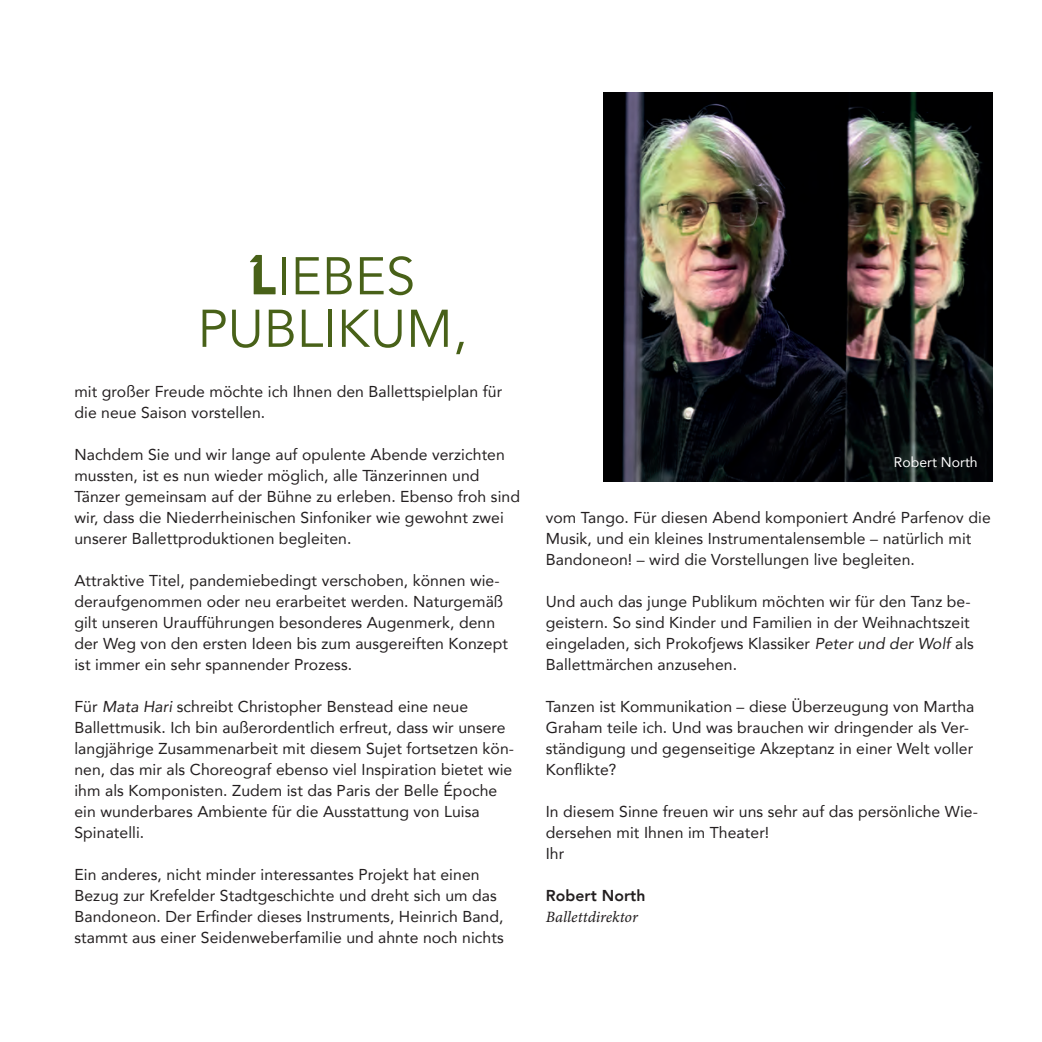
<style>
.page{position:relative;width:1042px;height:1042px;background:#fff}
.page>*{position:absolute;margin:0;border:0;box-sizing:border-box;transform-origin:0 0}
.t1{font:52.5px/52.5px "Avenir";color:#486118;text-align:center}
.t2{font:15.75px/21px "Avenir";letter-spacing:.005em;color:#231f20}
.t3{font:15.75px "Minion Pro It Capt";letter-spacing:-.005em;color:#231f20}
.t4{font:800 15.75px "Avenir";letter-spacing:.005em;color:#231f20}
.t5{font:14px "Avenir";color:#fff}
.s1{font-family:"Moyenage Sans 24"}
.s2{font-style:italic}
</style>
<div class="page">
<img style="left:604px;top:93px;width:388px;height:388px">
<h1 class="t1" style="left:197px;top:251px;width:271px"><span class="s1">L</span>IEBES<br>PUBLIKUM,</h1>
<p class="t2" style="left:74px;top:381px;width:429px">mit großer Freude möchte ich Ihnen den Ballettspielplan für die neue Saison vorstellen.</p>
<p class="t2" style="left:74px;top:444px;width:447px">Nachdem Sie und wir lange auf opulente Abende verzichten mussten, ist es nun wieder möglich, alle Tänzerinnen und Tänzer gemeinsam auf der Bühne zu erleben. Ebenso froh sind wir, dass die Niederrheinischen Sinfoniker wie gewohnt zwei unserer Ballettproduktionen begleiten.</p>
<p class="t2" style="left:74px;top:570px;width:435px">Attraktive Titel, pandemiebedingt verschoben, können wie&shy;deraufgenommen oder neu erarbeitet werden. Naturgemäß gilt unseren Uraufführungen besonderes Augenmerk, denn der Weg von den ersten Ideen bis zum ausgereiften Konzept ist immer ein sehr spannender Prozess.</p>
<p class="t2" style="left:74px;top:696px;width:441px">Für <span class="s2">Mata Hari</span> schreibt Christopher Benstead eine neue Ballettmusik. Ich bin außerordentlich erfreut, dass wir unsere langjährige Zusammenarbeit mit diesem Sujet fortsetzen kön&shy;nen, das mir als Choreograf ebenso viel Inspiration bietet wie ihm als Komponisten. Zudem ist das Paris der Belle Époche ein wunderbares Ambiente für die Ausstattung von Luisa Spinatelli.</p>
<p class="t2" style="left:74px;top:864px;width:431px">Ein anderes, nicht minder interessantes Projekt hat einen Bezug zur Krefelder Stadtgeschichte und dreht sich um das Bandoneon. Der Erfinder dieses Instruments, Heinrich Band, stammt aus einer Seidenweberfamilie und ahnte noch nichts</p>
<p class="t5" style="left:894px;top:451px;width:85px">Robert North</p>
<p class="t2" style="left:546px;top:507px;width:446px">vom Tango. Für diesen Abend komponiert André Parfenov die<br>Musik, und ein kleines Instrumentalensemble – natürlich mit<br>Bandoneon! – wird die Vorstellungen live begleiten.</p>
<p class="t2" style="left:546px;top:591px;width:430px">Und auch das junge Publikum möchten wir für den Tanz be&shy;geistern. So sind Kinder und Familien in der Weihnachtszeit eingeladen, sich Prokofjews Klassiker <span class="s2">Peter und der Wolf</span> als Ballettmärchen anzusehen.</p>
<p class="t2" style="left:546px;top:696px;width:430px">Tanzen ist Kommunikation – diese Überzeugung von Martha Graham teile ich. Und was brauchen wir dringender als Ver&shy;ständigung und gegenseitige Akzeptanz in einer Welt voller Konflikte?</p>
<p class="t2" style="left:546px;top:800px;width:434px">In diesem Sinne freuen wir uns sehr auf das persönliche Wie&shy;dersehen mit Ihnen im Theater!<br>Ihr</p>
<p class="t4" style="left:546px;top:883px;width:101px">Robert North</p>
<p class="t3" style="left:546px;top:907px;width:94px">Ballettdirektor</p>
</div>
